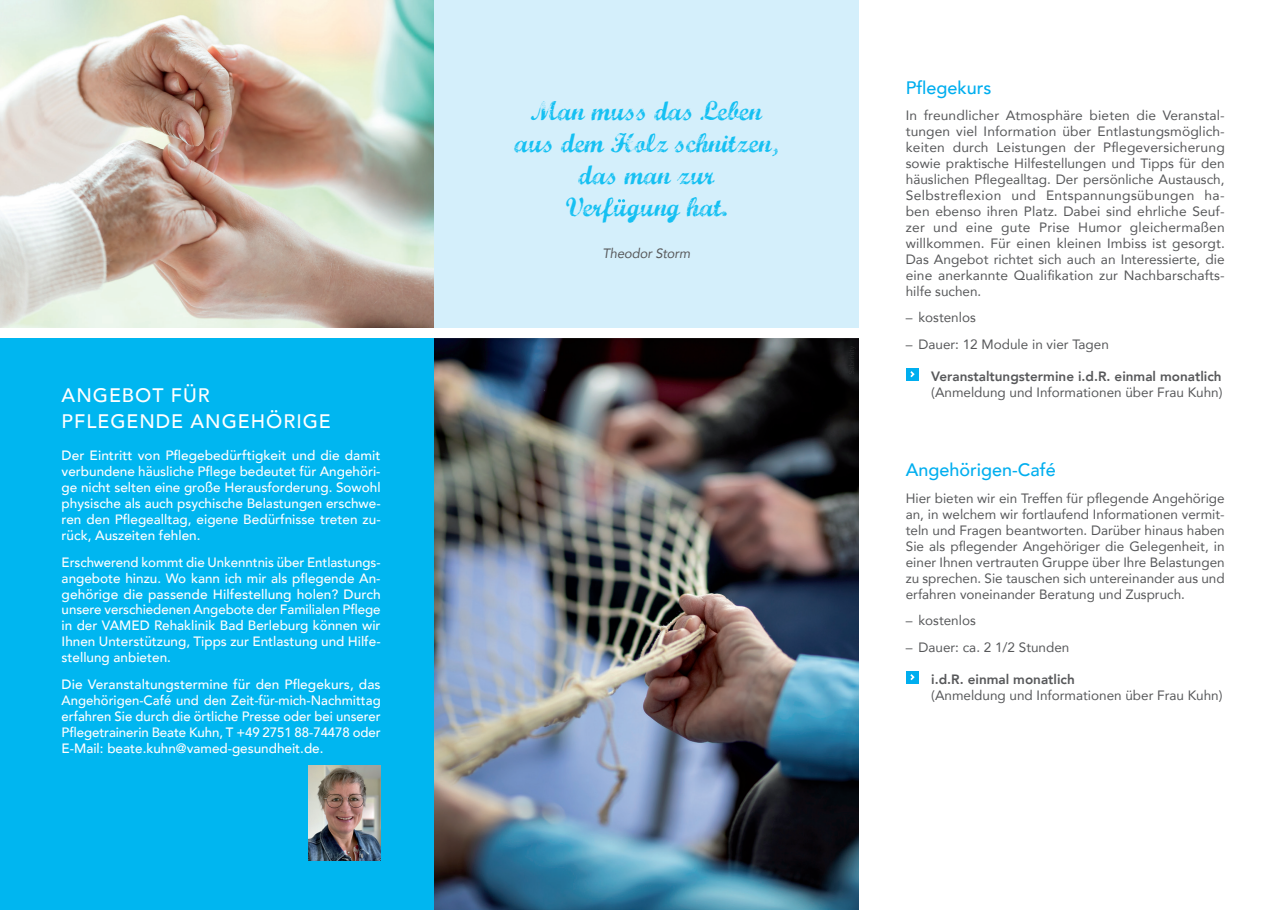
<style>
.page{position:relative;width:1280px;height:910px;background:#fff}
.page>*{position:absolute;margin:0;border:0;box-sizing:border-box;transform-origin:0 0}
.t1{font:27px/32px "Marcelle Script";color:#15c0f2;text-align:center}
.t2{font:500 19.5px/26.5px "Avenir";letter-spacing:.05em;color:#fff}
.t3{font:500 18px "Avenir";color:#00aeef}
.t4{font:13.5px/15.9px "Avenir";color:#57585a;text-align:justify}
.t5{font:500 13.5px/15.9px "Avenir";color:#fff;text-align:justify}
.t6{font:800 13.5px "Avenir";color:#57585a}
.t7{font:italic 13.5px "Avenir";letter-spacing:-.01em;color:#57585a}
</style>
<div class="page">
<img style="left:434px;top:338px;width:425px;height:572px">
<div style="left:434px;top:0;width:425px;height:327px;background:#d4effb"></div>
<div style="left:906px;top:368px;width:12px;height:13px;background:#00aeef"></div>
<svg style="left:910px;top:371px;width:5px;height:6px"></svg>
<div style="left:906px;top:671px;width:12px;height:13px;background:#00aeef"></div>
<svg style="left:910px;top:674px;width:5px;height:6px"></svg>
<img style="left:0;top:0;width:434px;height:327px">
<div style="left:0;top:338px;width:434px;height:572px;background:#00b6f0"></div>
<svg style="left:618px;top:199px;width:7px;height:3px"></svg>
<img style="left:848px;top:346px;width:8px;height:28px">
<img style="left:308px;top:765px;width:73px;height:95px">
<h2 class="t2" style="left:62px;top:381px;width:271px">ANGEBOT FÜR<br>PFLEGENDE ANGEHÖRIGE</h2>
<p class="t5" style="left:62px;top:447px;width:321px">Der Eintritt von Pflegebedürftigkeit und die damit verbundene häusliche Pflege bedeutet für Angehöri&shy;ge nicht selten eine große Herausforderung. Sowohl physische als auch psychische Belastungen erschwe&shy;ren den Pflegealltag, eigene Bedürfnisse treten zu&shy;rück, Auszeiten fehlen.</p>
<p class="t5" style="left:62px;top:553px;width:321px">Erschwerend kommt die Unkenntnis über Entlastungs&shy;angebote hinzu. Wo kann ich mir als pflegende An&shy;gehörige die passende Hilfestellung holen? Durch unsere verschiedenen Angebote der Familialen Pflege in der VAMED Rehaklinik Bad Berleburg können wir Ihnen Unterstützung, Tipps zur Entlastung und Hilfe&shy;stellung anbieten.</p>
<p class="t5" style="left:62px;top:675px;width:321px">Die Veranstaltungstermine für den Pflegekurs, das Angehörigen-Café und den Zeit-für-mich-Nachmittag erfahren Sie durch die örtliche Presse oder bei unserer Pflegetrainerin Beate Kuhn, T +49 2751 88-74478 oder E-Mail: beate.kuhn@vamed-gesundheit.de.</p>
<h1 class="t1" style="left:514px;top:94px;width:265px">Man muss das Leben aus dem Holz schnitzen, das man zur<br>Verfügung hat.</h1>
<p class="t7" style="left:602px;top:245px;width:89px">Theodor Storm</p>
<h3 class="t3" style="left:906px;top:72px;width:87px">Pflegekurs</h3>
<p class="t4" style="left:906px;top:107px;width:321px">In freundlicher Atmosphäre bieten die Veranstal&shy;tungen viel Information über Entlastungsmöglich&shy;keiten durch Leistungen der Pflegeversicherung sowie praktische Hilfestellungen und Tipps für den häuslichen Pflegealltag. Der persönliche Austausch, Selbstreflexion und Entspannungsübungen ha&shy;ben ebenso ihren Platz. Dabei sind ehrliche Seuf&shy;zer und eine gute Prise Humor gleichermaßen willkommen. Für einen kleinen Imbiss ist gesorgt.<br>Das Angebot richtet sich auch an Interessierte, die eine anerkannte Qualifikation zur Nachbarschafts&shy;hilfe suchen.</p>
<p class="t4" style="left:906px;top:309px;width:72px">– kostenlos</p>
<p class="t4" style="left:906px;top:336px;width:205px">– Dauer: 12 Module in vier Tagen</p>
<p class="t6" style="left:931px;top:365px;width:292px">Veranstaltungstermine i.d.R. einmal monatlich</p>
<p class="t4" style="left:931px;top:383px;width:293px">(Anmeldung und Informationen über Frau Kuhn)</p>
<h3 class="t3" style="left:906px;top:454px;width:152px">Angehörigen-Café</h3>
<p class="t4" style="left:906px;top:490px;width:320px">Hier bieten wir ein Treffen für pflegende Angehörige an, in welchem wir fortlaufend Informationen vermit&shy;teln und Fragen beantworten. Darüber hinaus haben Sie als pflegender Angehöriger die Gelegenheit, in einer Ihnen vertrauten Gruppe über Ihre Belastungen zu sprechen. Sie tauschen sich untereinander aus und erfahren voneinander Beratung und Zuspruch.</p>
<p class="t4" style="left:906px;top:612px;width:72px">– kostenlos</p>
<p class="t4" style="left:906px;top:639px;width:165px">– Dauer: ca. 2 1/2 Stunden</p>
<p class="t6" style="left:931px;top:668px;width:145px">i.d.R. einmal monatlich</p>
<p class="t4" style="left:931px;top:686px;width:293px">(Anmeldung und Informationen über Frau Kuhn)</p>
</div>
